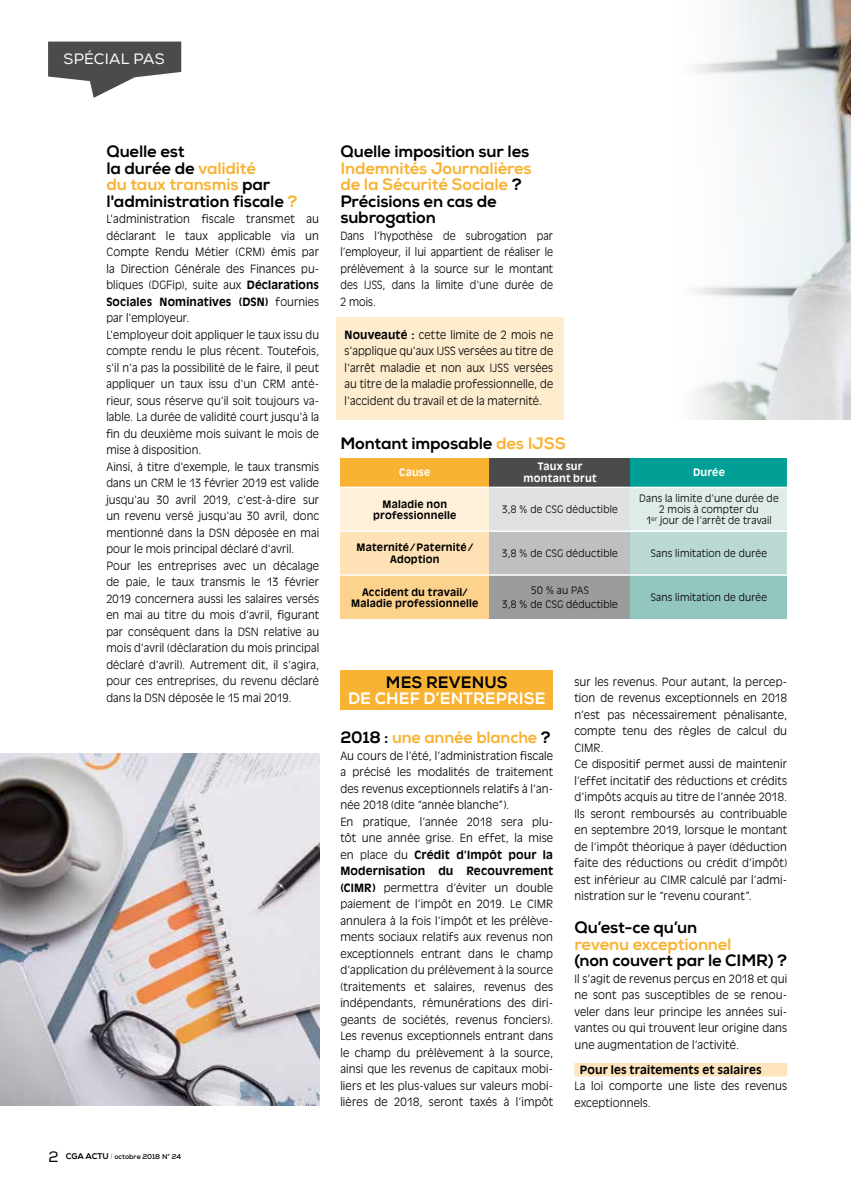
<style>
.page{position:relative;width:851px;height:1191px;background:#fff}
.page>*{position:absolute;margin:0;border:0;box-sizing:border-box;transform-origin:0 0}
.t1{font:16.5px/16.5px "Nexa X Bold";letter-spacing:-.01em;color:#000}
.t2{font:16.5px/16.5px "Nexa X Bold";letter-spacing:-.01em;color:#f8b334}
.t3{font:16.5px "Nexa X Bold";letter-spacing:.005em;color:#fff}
.t4{font:15px "Nexa";letter-spacing:.01em;color:#fff}
.t5{font:300 11.25px/16.5px "Antique Olive Std";letter-spacing:.015em;color:#000}
.t6{font:300 11.25px/16.5px "Antique Olive Std";letter-spacing:.015em;color:#000;text-align:justify;scale:.95 1}
.t7{font:700 11.25px "Antique Olive Std";letter-spacing:.015em;color:#000}
.t8{font:300 10.2px/11.2px "Antique Olive Std";letter-spacing:.02em;color:#000;text-align:center}
.t9{font:700 10.2px/11.2px "Antique Olive Std";letter-spacing:.02em;color:#000;text-align:center}
.t10{font:700 10.2px/11.2px "Antique Olive Std";letter-spacing:.02em;color:#fff;text-align:center}
.t11{font:700 7.05px "Nexa";color:#000}
.s1{color:#f8b334}
.s2{font-weight:700}
.s3{font-weight:400;font-size:15px}
.s4{font-family:"Nexa X Bold";font-weight:400;font-size:8.25px}
.s5{font-weight:100}
.s6{color:#000}
</style>
<div class="page">
<div style="left:340px;top:670px;width:213px;height:40px;background:#f8b334"></div>
<img style="left:693px;top:0;width:157px;height:420px">
<div style="left:336px;top:317px;width:227px;height:103px;background:#fdecce"></div>
<div style="left:340px;top:457px;width:149px;height:30px;background:#f8b334"></div>
<div style="left:489px;top:457px;width:141px;height:30px;background:#4b4b4d"></div>
<div style="left:630px;top:457px;width:157px;height:30px;background:#00a096"></div>
<div style="left:340px;top:487px;width:149px;height:44px;background:#fff0da"></div>
<div style="left:489px;top:487px;width:141px;height:44px;background:#dfe0e1"></div>
<div style="left:630px;top:487px;width:157px;height:44px;background:#dfecea"></div>
<div style="left:340px;top:531px;width:149px;height:44px;background:#fee1b5"></div>
<div style="left:489px;top:531px;width:141px;height:44px;background:#bdbfc0"></div>
<div style="left:630px;top:531px;width:157px;height:44px;background:#bbd9d4"></div>
<div style="left:340px;top:575px;width:149px;height:44px;background:#fcd28d"></div>
<div style="left:489px;top:575px;width:141px;height:44px;background:#9a9c9d"></div>
<div style="left:630px;top:575px;width:157px;height:44px;background:#92c6bf"></div>
<hr style="left:340px;top:574px;width:149px;height:2px;background:#fff">
<hr style="left:489px;top:574px;width:141px;height:2px;background:#fff">
<hr style="left:630px;top:574px;width:157px;height:2px;background:#fff">
<hr style="left:340px;top:486px;width:149px;height:2px;background:#fff">
<hr style="left:489px;top:486px;width:141px;height:2px;background:#fff">
<hr style="left:630px;top:486px;width:157px;height:2px;background:#fff">
<hr style="left:340px;top:530px;width:149px;height:2px;background:#fff">
<hr style="left:489px;top:530px;width:141px;height:2px;background:#fff">
<hr style="left:630px;top:530px;width:157px;height:2px;background:#fff">
<div style="left:574px;top:1063px;width:213px;height:13px;background:#fee5be"></div>
<svg style="left:48px;top:42px;width:133px;height:56px"></svg>
<img style="left:0;top:753px;width:319px;height:353px">
<h2 class="t4" style="left:63px;top:50px;width:103px">SPÉCIAL PAS</h2>
<h1 class="t1" style="left:106px;top:143px;width:193px">Quelle est<br>la durée de <span class="s1">validité<br>du taux transmis</span> par l'administration fiscale <span class="s1">?</span></h1>
<p class="t5" style="left:106px;top:211px;width:214px">L'administration fiscale transmet au déclarant le taux applicable via un Compte Rendu Métier (CRM) émis par la Direction Générale des Finances pu&shy;bliques (DGFip), suite aux <span class="s2">Déclarations Sociales Nominatives (DSN)</span> fournies par l'employeur.<br>L'employeur doit appliquer le taux issu du compte rendu le plus récent. Toutefois, s'il n'a pas la possibilité de le faire, il peut appliquer un taux issu d'un CRM anté&shy;rieur, sous réserve qu'il soit toujours va&shy;lable. La durée de validité court jusqu'à la fin du deuxième mois suivant le mois de mise à disposition.<br>Ainsi, à titre d'exemple, le taux transmis dans un CRM le 13 février 2019 est valide jusqu'au 30 avril 2019, c'est-à-dire sur un revenu versé jusqu'au 30 avril, donc mentionné dans la DSN déposée en mai pour le mois principal déclaré d'avril.<br>Pour les entreprises avec un décalage de paie, le taux transmis le 13 février 2019 concernera aussi les salaires versés en mai au titre du mois d'avril, figurant par conséquent dans la DSN relative au mois d'avril (déclaration du mois principal déclaré d'avril). Autrement dit, il s'agira, pour ces entreprises, du revenu déclaré dans la DSN déposée le 15 mai 2019.</p>
<p class="t11" style="left:48px;top:1152px;width:134px"><span class="s3">2</span> <span class="s4">CGA ACTU</span> <span class="s5">I</span> octobre 2018 N° 24</p>
<h1 class="t1" style="left:340px;top:143px;width:190px">Quelle imposition sur les</h1>
<h1 class="t2" style="left:340px;top:160px;width:193px">Indemnités Journalières de la Sécurité Sociale <span class="s6">?<br>Précisions en cas de subrogation</span></h1>
<p class="t6" style="left:340px;top:227px;width:225px">Dans l’hypothèse de subrogation par l’employeur, il lui appartient de réaliser le prélèvement à la source sur le montant des IJSS, dans la limite d'une durée de 2 mois.</p>
<p class="t5" style="left:344px;top:326px;width:210px;text-align:justify"><span class="s2">Nouveauté :</span> cette limite de 2 mois ne s'applique qu'aux IJSS versées au titre de l'arrêt maladie et non aux IJSS versées au titre de la maladie professionnelle, de l'accident du travail et de la maternité.</p>
<h1 class="t1" style="left:340px;top:435px;width:227px">Montant imposable <span class="s1">des IJSS</span></h1>
<p class="t10" style="left:399px;top:467px;width:33px">Cause</p>
<p class="t10" style="left:523px;top:461px;width:74px">Taux sur montant brut</p>
<p class="t10" style="left:693px;top:467px;width:33px">Durée</p>
<p class="t9" style="left:373px;top:498px;width:85px">Maladie non professionnelle</p>
<p class="t8" style="left:502px;top:504px;width:117px">3,8 % de CSG déductible</p>
<p class="t8" style="left:639px;top:493px;width:141px">Dans la limite d’une durée de<br>2 mois à compter du<br>1<sup>er</sup> jour de l’arrêt de travail</p>
<p class="t9" style="left:356px;top:542px;width:118px">Maternité/Paternité/<br>Adoption</p>
<p class="t8" style="left:502px;top:548px;width:117px">3,8 % de CSG déductible</p>
<p class="t8" style="left:650px;top:548px;width:118px">Sans limitation de durée</p>
<p class="t9" style="left:351px;top:586px;width:129px">Accident du travail/<br>Maladie professionnelle</p>
<p class="t8" style="left:502px;top:584px;width:117px;line-height:13.5px">50 % au PAS<br>3,8 % de CSG déductible</p>
<p class="t8" style="left:650px;top:592px;width:118px">Sans limitation de durée</p>
<h1 class="t1" style="left:386px;top:674px;width:123px">MES REVENUS</h1>
<h1 class="t3" style="left:348px;top:688px;width:199px">DE CHEF D’ENTREPRISE</h1>
<h1 class="t2" style="left:340px;top:729px;width:212px"><span class="s6">2018 :</span> une année blanche <span class="s6">?</span></h1>
<p class="t5" style="left:340px;top:747px;width:214px">Au cours de l’été, l’administration fiscale a précisé les modalités de traitement des revenus exceptionnels relatifs à l’an&shy;née 2018 (dite “année blanche”).<br>En pratique, l’année 2018 sera plu&shy;tôt une année grise. En effet, la mise en place du <span class="s2">Crédit d’Impôt pour la Modernisation du Recouvrement (CIMR)</span> permettra d’éviter un double paiement de l’impôt en 2019. Le CIMR annulera à la fois l’impôt et les prélève&shy;ments sociaux relatifs aux revenus non exceptionnels entrant dans le champ d’application du prélèvement à la source (traitements et salaires, revenus des indépendants, rémunérations des diri&shy;geants de sociétés, revenus fonciers).<br>Les revenus exceptionnels entrant dans le champ du prélèvement à la source, ainsi que les revenus de capitaux mobi&shy;liers et les plus-values sur valeurs mobi&shy;lières de 2018, seront taxés à l’impôt</p>
<p class="t5" style="left:574px;top:673px;width:214px">sur les revenus. Pour autant, la percep&shy;tion de revenus exceptionnels en 2018 n’est pas nécessairement pénalisante, compte tenu des règles de calcul du CIMR.<br>Ce dispositif permet aussi de maintenir l’effet incitatif des réductions et crédits d’impôts acquis au titre de l’année 2018.<br>Ils seront remboursés au contribuable en septembre 2019, lorsque le montant de l’impôt théorique à payer (déduction faite des réductions ou crédit d’impôt) est inférieur au CIMR calculé par l’admi&shy;nistration sur le “revenu courant”.</p>
<h1 class="t1" style="left:574px;top:919px;width:124px">Qu’est-ce qu’un</h1>
<h1 class="t2" style="left:574px;top:936px;width:159px">revenu exceptionnel</h1>
<h1 class="t1" style="left:574px;top:952px;width:214px">(non couvert par le CIMR) ?</h1>
<p class="t5" style="left:574px;top:970px;width:214px;text-align:justify">Il s’agit de revenus perçus en 2018 et qui ne sont pas susceptibles de se renou&shy;veler dans leur principe les années sui&shy;vantes ou qui trouvent leur origine dans une augmentation de l’activité.</p>
<p class="t7" style="left:580px;top:1062px;width:183px">Pour les traitements et salaires</p>
<p class="t5" style="left:574px;top:1078px;width:214px">La loi comporte une liste des revenus exceptionnels.</p>
</div>
